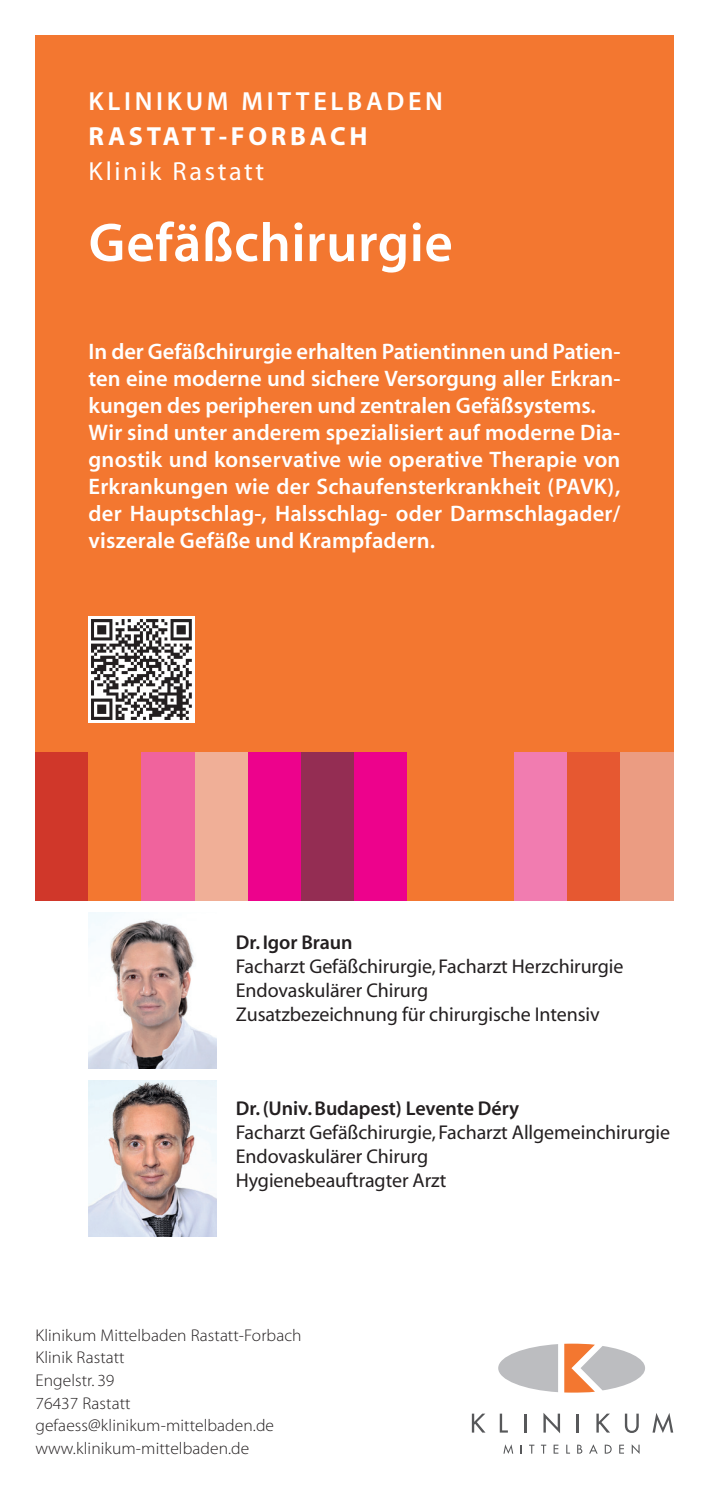
<style>
.page{position:relative;width:709px;height:1489px;background:#fff}
.page>*{position:absolute;margin:0;border:0;box-sizing:border-box;transform-origin:0 0}
.t1{font:55px "Myriad MM 565 600";letter-spacing:.01em;color:#fff}
.t2{font:26.25px "Myriad MM 565 600";letter-spacing:.14em;color:#fff}
.t3{font:26.25px "Myriad MM 700 600";letter-spacing:.14em;color:#fff}
.t4{font:26.25px "Myriad MM 400 600";letter-spacing:.1em;color:#fff}
.t5{font:22.5px/27px "Myriad MM 565 600";letter-spacing:.005em;color:#fff}
.t6{font:20px/24px "Myriad MM 400 600";letter-spacing:-.005em;color:#231f20}
.t7{font:20px "Myriad MM 565 600";letter-spacing:-.005em;color:#231f20}
.t8{font:17px/22.5px "Myriad MM 215 600";letter-spacing:.005em;color:#231f20}
</style>
<div class="page">
<div style="left:35px;top:35px;width:638px;height:865px;background:#f37730"></div>
<div style="left:35px;top:752px;width:54px;height:148px;background:#d0372a"></div>
<div style="left:142px;top:752px;width:53px;height:148px;background:#f0639d"></div>
<div style="left:195px;top:752px;width:53px;height:148px;background:#f0af97"></div>
<div style="left:248px;top:752px;width:53px;height:148px;background:#ed028c"></div>
<div style="left:301px;top:752px;width:53px;height:148px;background:#942d53"></div>
<div style="left:354px;top:752px;width:53px;height:148px;background:#ed028c"></div>
<div style="left:514px;top:752px;width:53px;height:148px;background:#f17cb0"></div>
<div style="left:567px;top:752px;width:53px;height:148px;background:#e65831"></div>
<div style="left:620px;top:752px;width:53px;height:148px;background:#eb9c82"></div>
<svg style="left:503px;top:1444px;width:10px;height:9px"></svg>
<svg style="left:520px;top:1445px;width:2px;height:8px"></svg>
<svg style="left:529px;top:1444px;width:5px;height:9px"></svg>
<svg style="left:541px;top:1444px;width:5px;height:9px"></svg>
<svg style="left:553px;top:1444px;width:5px;height:9px"></svg>
<svg style="left:566px;top:1444px;width:4px;height:9px"></svg>
<svg style="left:577px;top:1444px;width:5px;height:9px"></svg>
<svg style="left:589px;top:1444px;width:8px;height:9px"></svg>
<svg style="left:604px;top:1444px;width:7px;height:9px"></svg>
<svg style="left:619px;top:1444px;width:5px;height:9px"></svg>
<svg style="left:631px;top:1444px;width:8px;height:9px"></svg>
<svg style="left:472px;top:1413px;width:13px;height:19px"></svg>
<svg style="left:500px;top:1413px;width:8px;height:19px"></svg>
<hr style="left:524px;top:1413px;width:3px;height:19px;background:#57585a">
<svg style="left:543px;top:1413px;width:17px;height:20px"></svg>
<hr style="left:576px;top:1413px;width:3px;height:19px;background:#57585a">
<svg style="left:596px;top:1413px;width:14px;height:19px"></svg>
<svg style="left:625px;top:1413px;width:13px;height:19px"></svg>
<svg style="left:652px;top:1413px;width:21px;height:19px"></svg>
<svg style="left:580px;top:1345px;width:65px;height:45px;fill:#bcbdc0"></svg>
<svg style="left:498px;top:1344px;width:60px;height:47px"></svg>
<svg style="left:564px;top:1343px;width:31px;height:49px"></svg>
<img style="left:89px;top:912px;width:127px;height:156px">
<img style="left:89px;top:1080px;width:127px;height:156px">
<img style="left:89px;top:616px;width:106px;height:106px">
<p class="t2" style="left:89px;top:88px;width:356px">KLINIKUM MITTELBADEN</p>
<p class="t3" style="left:89px;top:123px;width:280px">RASTATT-FORBACH</p>
<p class="t4" style="left:89px;top:158px;width:177px">Klinik Rastatt</p>
<h1 class="t1" style="left:89px;top:216px;width:366px">Gefäßchirurgie</h1>
<p class="t5" style="left:89px;top:338px;width:533px">In der Gefäßchirurgie erhalten Patientinnen und Patien&shy;ten eine moderne und sichere Versorgung aller Erkran&shy;kungen des peripheren und zentralen Gefäßsystems.<br>Wir sind unter anderem spezialisiert auf moderne Dia&shy;gnostik und konservative wie operative Therapie von Erkrankungen wie der Schaufensterkrankheit (PAVK), der Hauptschlag-, Halsschlag- oder Darmschlagader/ viszerale Gefäße und Krampfadern.</p>
<p class="t7" style="left:236px;top:932px;width:118px">Dr. Igor Braun</p>
<p class="t6" style="left:236px;top:955px;width:389px">Facharzt Gefäßchirurgie, Facharzt Herzchirurgie<br>Endovaskulärer Chirurg<br>Zusatzbezeichnung für chirurgische Intensiv</p>
<p class="t7" style="left:236px;top:1098px;width:285px">Dr. (Univ. Budapest) Levente Déry</p>
<p class="t6" style="left:236px;top:1121px;width:435px">Facharzt Gefäßchirurgie, Facharzt Allgemeinchirurgie<br>Endovaskulärer Chirurg<br>Hygienebeauftragter Arzt</p>
<p class="t8" style="left:35px;top:1324px;width:268px">Klinikum Mittelbaden Rastatt-Forbach<br>Klinik Rastatt<br>Engelstr. 39<br>76437 Rastatt gefaess@klinikum-mittelbaden.de www.klinikum-mittelbaden.de</p>
</div>
